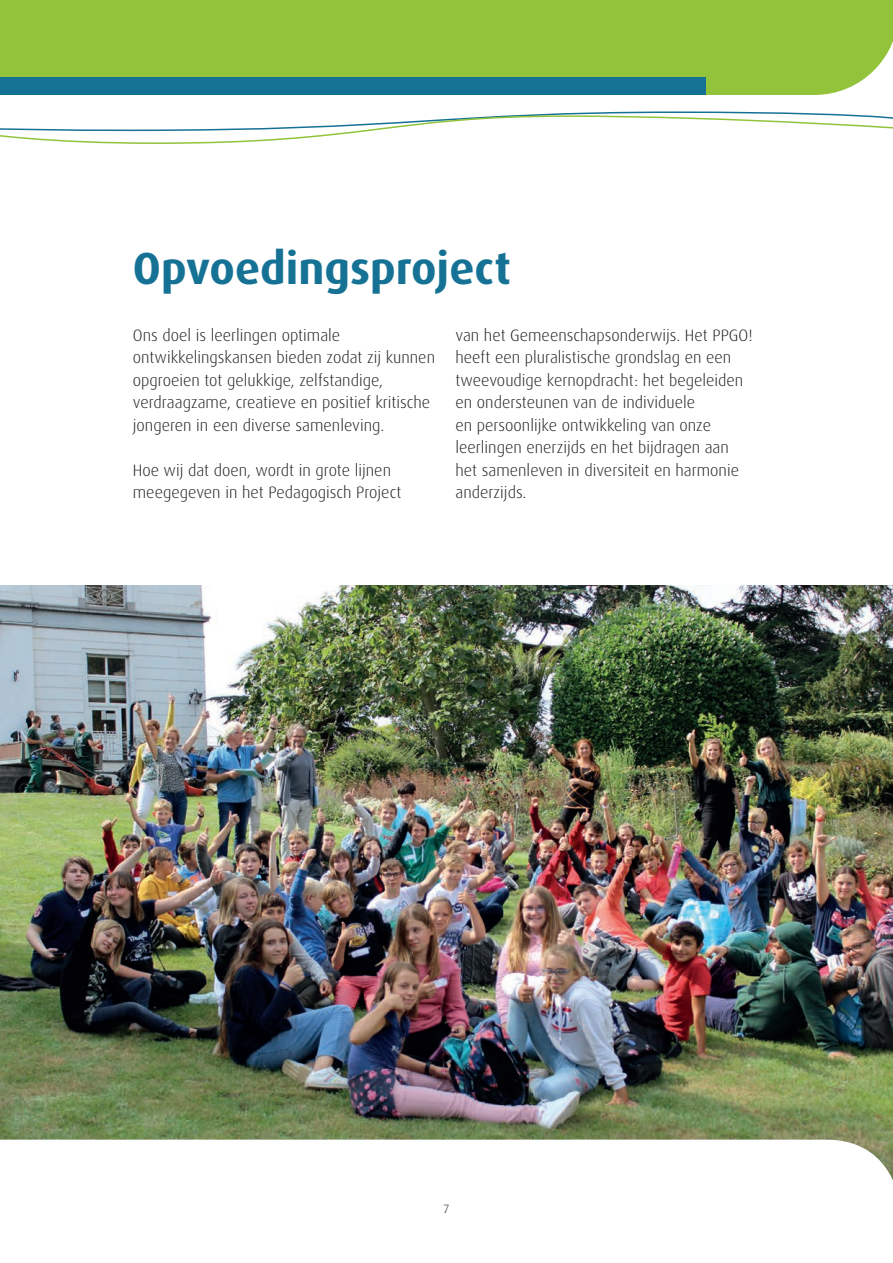
<style>
.page{position:relative;width:893px;height:1263px;background:#fff}
.page>*{position:absolute;margin:0;border:0;box-sizing:border-box;transform-origin:0 0}
.t1{font:700 45px "Dax Pro";color:#157295}
.t2{font:300 16.5px/22.5px "Dax Pro";color:#231f20}
.t3{font:300 12px "Dax Pro";color:#231f20}
</style>
<div class="page">
<img style="left:0;top:586px;width:893px;height:553px">
<svg style="left:1px;top:1139px;width:892px;height:41px"></svg>
<div style="left:0;top:0;width:893px;height:95px;background:#92c33b"></div>
<div style="left:0;top:78px;width:706px;height:17px;background:#157295"></div>
<svg style="left:0;top:111px;width:893px;height:33px"></svg>
<h1 class="t1" style="left:133px;top:239px;width:379px">Opvoedingsproject</h1>
<p class="t2" style="left:133px;top:324px;width:304px">Ons doel is leerlingen optimale ontwikkelingskansen bieden zodat zij kunnen opgroeien tot gelukkige, zelfstandige, verdraagzame, creatieve en positief kritische jongeren in een diverse samenleving.</p>
<p class="t2" style="left:133px;top:459px;width:270px">Hoe wij dat doen, wordt in grote lijnen meegegeven in het Pedagogisch Project</p>
<p class="t2" style="left:455px;top:324px;width:299px">van het Gemeenschapsonderwijs. Het PPGO! heeft een pluralistische grondslag en een tweevoudige kernopdracht: het begeleiden en ondersteunen van de individuele<br>en persoonlijke ontwikkeling van onze leerlingen enerzijds en het bijdragen aan het samenleven in diversiteit en harmonie anderzijds.</p>
<p class="t3" style="left:444px;top:1201px;width:7px">7</p>
</div>
